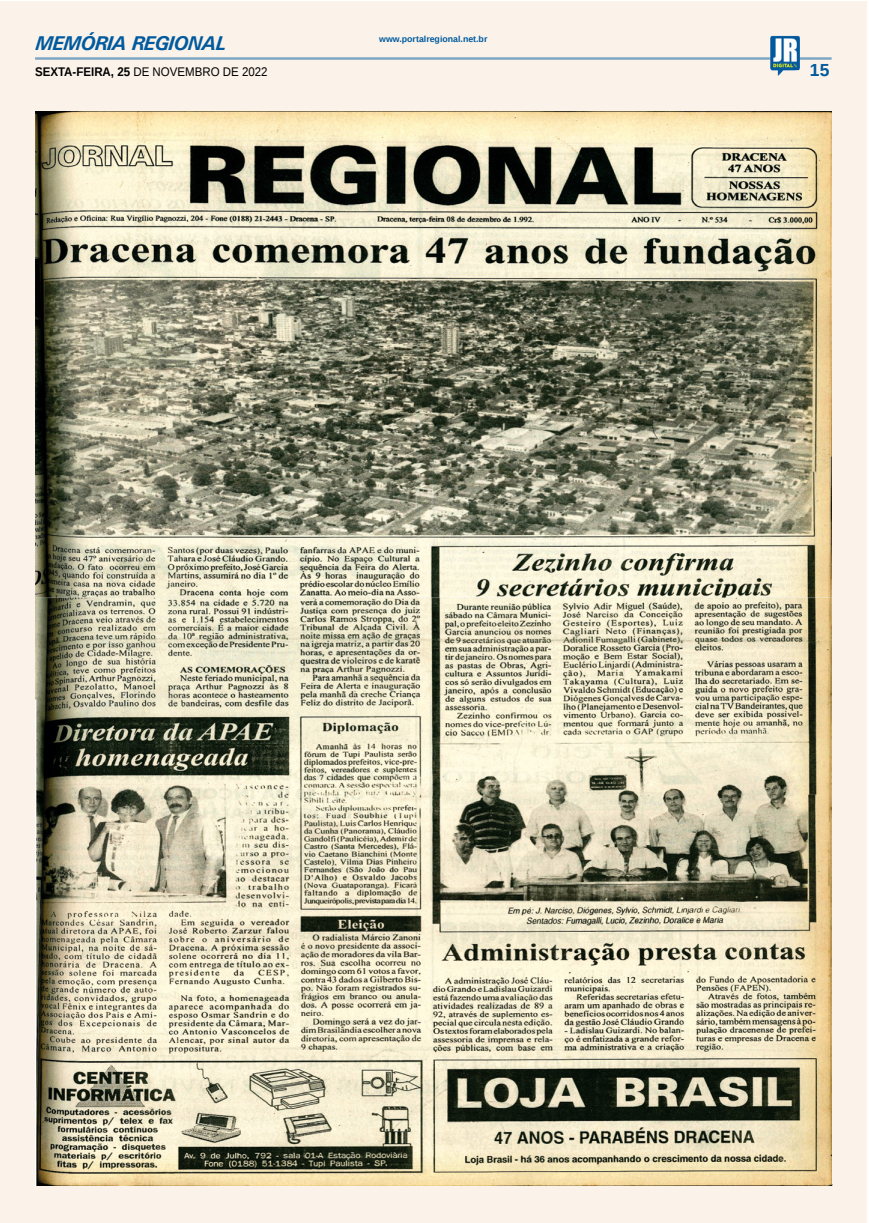
<style>
.page{position:relative;width:869px;height:1223px;background:#fff}
.page>*{position:absolute;margin:0;border:0;box-sizing:border-box;transform-origin:0 0}
.TITULO_PG{font:italic 700 20px "Univers";letter-spacing:-.04em;color:#005a9e}
.TÍTULO{font:700 17.5px "Liberation Sans";color:#005a9e}
.DATA_PG{font:12.5px "Liberation Sans";color:#000;scale:.92 1}
.DATA_PG-2{font:700 8.75px "Liberation Sans";color:#005a9e}
.s1{font-weight:700}
</style>
<div class="page">
<div style="left:0;top:1px;width:866px;height:1221px;background:#fbf3ea"></div>
<hr style="left:35px;top:57px;width:796px;height:3px;background:#005a9e">
<img style="left:769px;top:36px;width:30px;height:40px">
<hr style="left:36px;top:1184px;width:796px;height:1px;background:#000">
<img style="left:35px;top:111px;width:796px;height:1074px">
<p class="TITULO_PG" style="left:35px;top:31px;width:192px">MEMÓRIA REGIONAL</p>
<p class="DATA_PG" style="left:35px;top:65px;width:254px"><span class="s1">SEXTA-FEIRA, 25</span> DE NOVEMBRO DE 2022</p>
<p class="DATA_PG-2" style="left:379px;top:33px;width:110px">www.portalregional.net.br</p>
<p class="TÍTULO" style="left:809px;top:58px;width:21px">15</p>
</div>
